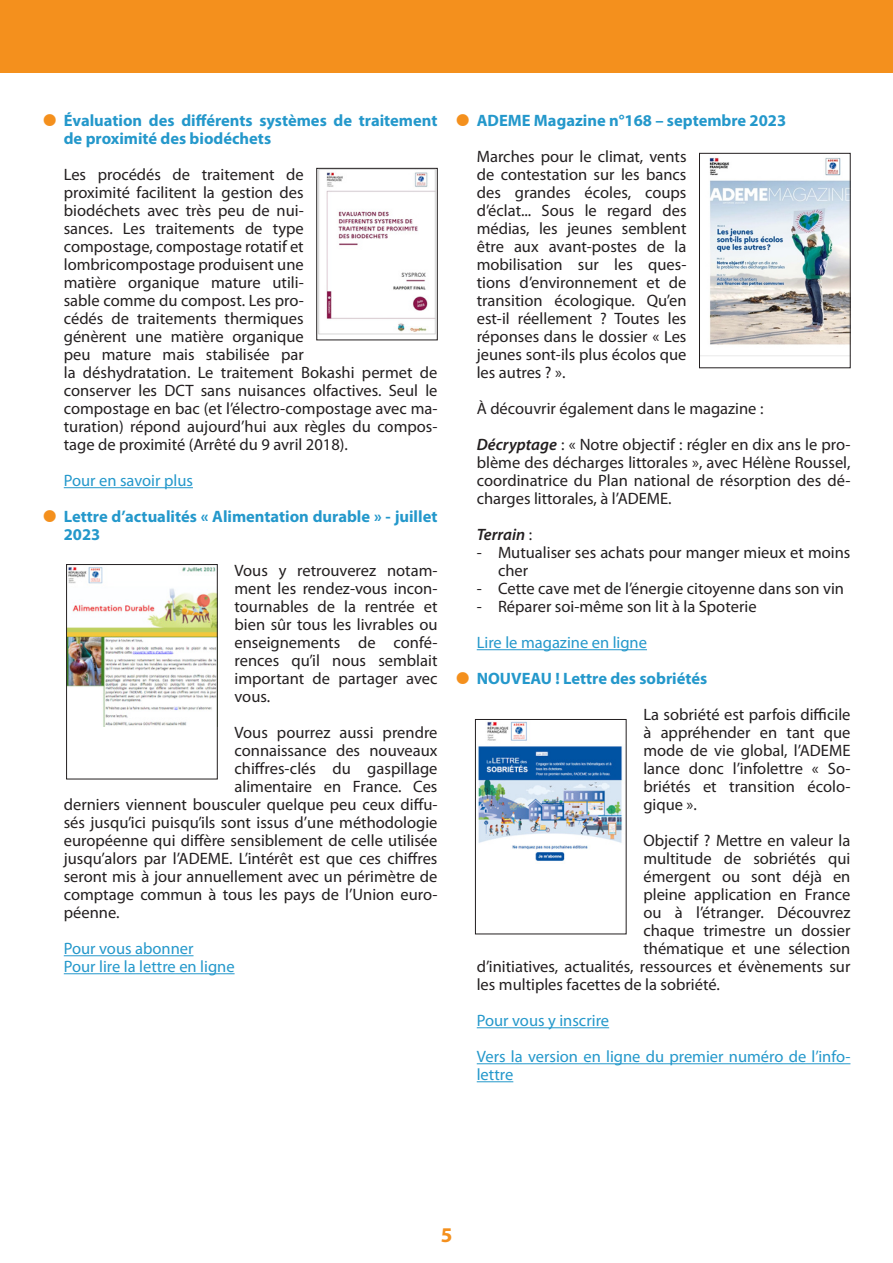
<style>
.page{position:relative;width:893px;height:1263px;background:#fff}
.page>*{position:absolute;margin:0;border:0;box-sizing:border-box;transform-origin:0 0}
.t1{font:700 21px "Myriad Pro";color:#f4901d}
.t2{font:16.5px/18px "Myriad Pro";color:#231f20;text-align:justify}
.t3{font:700 16.5px/18px "Myriad Pro";color:#2498cb}
.t4{font:16.5px/18px "Myriad Pro";color:#2498cb}
.t5{font:italic 600 16.5px "Myriad Pro";color:#231f20}
.s1{font-weight:600;font-style:italic}
.s2{font-weight:400;font-style:normal}
</style>
<div class="page">
<div style="left:0;top:0;width:893px;height:72px;background:#f4901d"></div>
<hr style="left:64px;top:487px;width:129px;height:1px;background:#2498cb">
<hr style="left:64px;top:955px;width:130px;height:1px;background:#2498cb">
<hr style="left:64px;top:973px;width:171px;height:1px;background:#2498cb">
<hr style="left:477px;top:649px;width:170px;height:1px;background:#2498cb">
<hr style="left:477px;top:1027px;width:132px;height:1px;background:#2498cb">
<hr style="left:477px;top:1063px;width:373px;height:1px;background:#2498cb">
<hr style="left:477px;top:1081px;width:36px;height:1px;background:#2498cb">
<img style="left:68px;top:567px;width:148px;height:159px">
<div style="left:66px;top:564px;width:152px;height:215px;border:1px solid #231f20"></div>
<img style="left:701px;top:157px;width:147px;height:199px">
<div style="left:699px;top:153px;width:151px;height:215px;border:1px solid #231f20"></div>
<img style="left:478px;top:721px;width:145px;height:140px">
<div style="left:475px;top:719px;width:151px;height:215px;border:1px solid #231f20"></div>
<img style="left:319px;top:170px;width:116px;height:165px">
<p class="t3" style="left:64px;top:111px;width:375px">Évaluation des différents systèmes de traitement de proximité des biodéchets</p>
<p class="t2" style="left:64px;top:165px;width:375px;text-align:left">Les procédés de traitement de<br>proximité facilitent la gestion des<br>biodéchets avec très peu de nui-<br>sances. Les traitements de type<br>compostage, compostage rotatif et lombricompostage produisent une<br>matière organique mature utili-<br>sable comme du compost. Les pro-<br>cédés de traitements thermiques<br>génèrent une matière organique<br>peu mature mais stabilisée par<br>la déshydratation. Le traitement Bokashi permet de conserver les DCT sans nuisances olfactives. Seul le compostage en bac (et l’électro-compostage avec ma&shy;turation) répond aujourd’hui aux règles du compos&shy;tage de proximité (Arrêté du 9 avril 2018).</p>
<p class="t4" style="left:64px;top:471px;width:131px">Pour en savoir plus</p>
<p class="t3" style="left:64px;top:507px;width:375px">Lettre d’actualités « Alimentation durable » - juillet<br>2023</p>
<p class="t2" style="left:235px;top:561px;width:204px">Vous y retrouverez notam&shy;ment les rendez-vous incon&shy;tournables de la rentrée et bien sûr tous les livrables ou enseignements de confé&shy;rences qu’il nous semblait important de partager avec vous.</p>
<p class="t2" style="left:235px;top:723px;width:204px">Vous pourrez aussi prendre</p>
<p class="t2" style="left:235px;top:741px;width:204px">connaissance des nouveaux</p>
<p class="t2" style="left:235px;top:759px;width:204px">chiffres-clés du gaspillage</p>
<p class="t2" style="left:235px;top:777px;width:204px">alimentaire en France. Ces</p>
<p class="t2" style="left:64px;top:795px;width:375px">derniers viennent bousculer quelque peu ceux diffu-</p>
<p class="t2" style="left:64px;top:813px;width:375px">sés jusqu’ici puisqu’ils sont issus d’une méthodologie</p>
<p class="t2" style="left:64px;top:831px;width:375px">européenne qui diffère sensiblement de celle utilisée</p>
<p class="t2" style="left:64px;top:849px;width:375px">jusqu’alors par l’ADEME. L’intérêt est que ces chiffres</p>
<p class="t2" style="left:64px;top:867px;width:375px">seront mis à jour annuellement avec un périmètre de</p>
<p class="t2" style="left:64px;top:885px;width:375px">comptage commun à tous les pays de l’Union euro-</p>
<p class="t2" style="left:64px;top:903px;width:57px">péenne.</p>
<p class="t4" style="left:64px;top:939px;width:131px">Pour vous abonner</p>
<p class="t4" style="left:64px;top:957px;width:172px">Pour lire la lettre en ligne</p>
<p class="t3" style="left:477px;top:111px;width:311px">ADEME Magazine n°168 – septembre 2023</p>
<p class="t2" style="left:477px;top:147px;width:211px">Marches pour le climat, vents de contestation sur les bancs des grandes écoles, coups d’éclat... Sous le regard des médias, les jeunes semblent être aux avant-postes de la mobilisation sur les ques&shy;tions d’environnement et de transition écologique. Qu’en est-il réellement ? Toutes les réponses dans le dossier « Les jeunes sont-ils plus écolos que les autres ? ».</p>
<p class="t2" style="left:477px;top:399px;width:288px">À découvrir également dans le magazine :</p>
<p class="t2" style="left:477px;top:435px;width:375px"><span class="s1">Décryptage</span> : « Notre objectif : régler en dix ans le pro&shy;blème des décharges littorales », avec Hélène Roussel, coordinatrice du Plan national de résorption des dé&shy;charges littorales, à l’ADEME.</p>
<p class="t5" style="left:477px;top:524px;width:57px">Terrain <span class="s2">:</span></p>
<p class="t2" style="left:498px;top:543px;width:354px;text-indent:-21px">- Mutualiser ses achats pour manger mieux et moins cher</p>
<p class="t2" style="left:477px;top:579px;width:369px">- Cette cave met de l’énergie citoyenne dans son vin</p>
<p class="t2" style="left:477px;top:597px;width:281px">- Réparer soi-même son lit à la Spoterie</p>
<p class="t4" style="left:477px;top:633px;width:172px">Lire le magazine en ligne</p>
<p class="t3" style="left:477px;top:669px;width:232px">NOUVEAU ! Lettre des sobriétés</p>
<p class="t2" style="left:643px;top:705px;width:209px">La sobriété est parfois difficile à appréhender en tant que mode de vie global, l’ADEME lance donc l’infolettre « So&shy;briétés et transition écolo&shy;gique ».</p>
<p class="t2" style="left:643px;top:831px;width:209px">Objectif ? Mettre en valeur la</p>
<p class="t2" style="left:643px;top:849px;width:209px">multitude de sobriétés qui</p>
<p class="t2" style="left:643px;top:867px;width:209px">émergent ou sont déjà en</p>
<p class="t2" style="left:643px;top:885px;width:209px">pleine application en France</p>
<p class="t2" style="left:643px;top:903px;width:209px">ou à l’étranger. Découvrez</p>
<p class="t2" style="left:643px;top:921px;width:209px">chaque trimestre un dossier</p>
<p class="t2" style="left:643px;top:939px;width:209px">thématique et une sélection</p>
<p class="t2" style="left:477px;top:957px;width:375px">d’initiatives, actualités, ressources et évènements sur</p>
<p class="t2" style="left:477px;top:975px;width:245px">les multiples facettes de la sobriété.</p>
<p class="t4" style="left:477px;top:1011px;width:134px">Pour vous y inscrire</p>
<p class="t4" style="left:477px;top:1047px;width:375px">Vers la version en ligne du premier numéro de l’info&shy;lettre</p>
<p class="t1" style="left:441px;top:1221px;width:13px">5</p>
</div>
